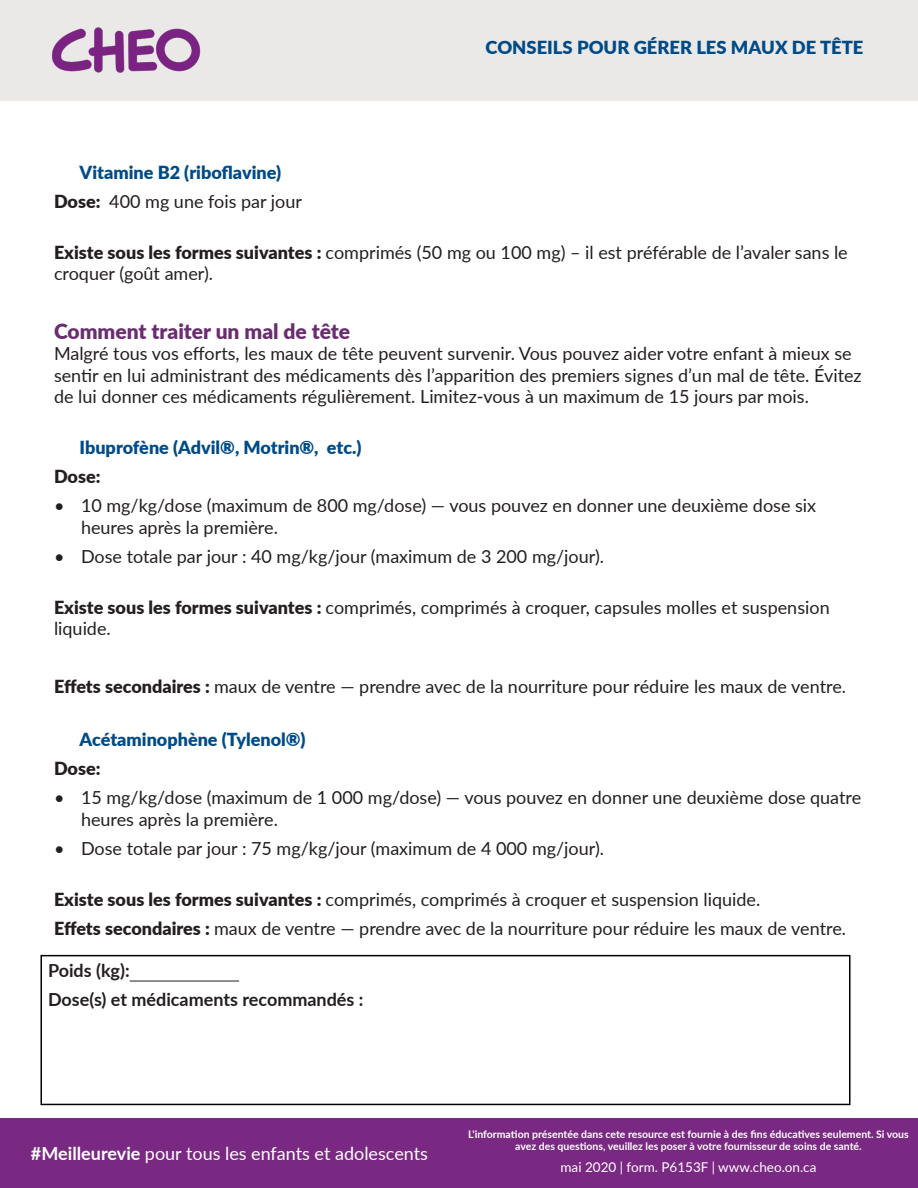
<style>
.page{position:relative;width:918px;height:1188px;background:#fff}
.page>*{position:absolute;margin:0;border:0;box-sizing:border-box;transform-origin:0 0}
.H2_-_Purple{font:900 21px "Lato";color:#6a2d6f}
.t1{font:18px/21.6px "Lato";color:#231f20}
.t2{font:900 18px "Lato";color:#004b87}
.t3{font:18px "Lato";color:#fff}
.t4{font:700 18px "Lato";color:#231f20}
.t5{font:900 18px "Lato";color:#231f20}
.t6{font:13.5px "Lato";color:#fff}
.t7{font:700 10.5px/12px "Lato";color:#fff;text-align:center}
.s1{font-weight:900}
.s2{font-weight:700}
</style>
<div class="page">
<div style="left:0;top:0;width:918px;height:101px;background:#eae9e8"></div>
<img style="left:51px;top:27px;width:150px;height:46px">
<div style="left:0;top:1119px;width:918px;height:69px;background:#7a2982"></div>
<hr style="left:130px;top:981px;width:109px;height:1px;background:#231f20">
<div style="left:40px;top:955px;width:810px;height:150px;border:2px solid #000"></div>
<p class="t2" style="left:486px;top:34px;width:379px">CONSEILS POUR GÉRER LES MAUX DE TÊTE</p>
<p class="t2" style="left:80px;top:159px;width:203px">Vitamine B2 (riboflavine)</p>
<p class="t1" style="left:54px;top:190px;width:250px"><span class="s1">Dose:</span> 400 mg une fois par jour</p>
<p class="t1" style="left:54px;top:240px;width:795px"><span class="s1">Existe sous les formes suivantes :</span> comprimés (50 mg ou 100 mg) – il est préférable de l’avaler sans le croquer (goût amer).</p>
<h2 class="H2_-_Purple" style="left:54px;top:315px;width:298px">Comment traiter un mal de tête</h2>
<p class="t1" style="left:54px;top:342px;width:809px">Malgré tous vos efforts, les maux de tête peuvent survenir. Vous pouvez aider votre enfant à mieux se sentir en lui administrant des médicaments dès l’apparition des premiers signes d’un mal de tête. Évitez de lui donner ces médicaments régulièrement. Limitez-vous à un maximum de 15 jours par mois.</p>
<p class="t2" style="left:80px;top:434px;width:283px">Ibuprofène (Advil®, Motrin®, etc.)</p>
<p class="t5" style="left:54px;top:463px;width:48px">Dose:</p>
<p class="t1" style="left:81px;top:494px;width:737px;text-indent:-27px">• 10 mg/kg/dose (maximum de 800 mg/dose) — vous pouvez en donner une deuxième dose six heures après la première.</p>
<p class="t1" style="left:54px;top:545px;width:552px">• Dose totale par jour : 40 mg/kg/jour (maximum de 3 200 mg/jour).</p>
<p class="t1" style="left:54px;top:596px;width:777px"><span class="s1">Existe sous les formes suivantes :</span> comprimés, comprimés à croquer, capsules molles et suspension liquide.</p>
<p class="t1" style="left:54px;top:675px;width:794px"><span class="s1">Effets secondaires :</span> maux de ventre — prendre avec de la nourriture pour réduire les maux de ventre.</p>
<p class="t2" style="left:80px;top:726px;width:227px">Acétaminophène (Tylenol®)</p>
<p class="t5" style="left:54px;top:755px;width:48px">Dose:</p>
<p class="t1" style="left:81px;top:786px;width:782px;text-indent:-27px">• 15 mg/kg/dose (maximum de 1 000 mg/dose) — vous pouvez en donner une deuxième dose quatre heures après la première.</p>
<p class="t1" style="left:54px;top:837px;width:552px">• Dose totale par jour : 75 mg/kg/jour (maximum de 4 000 mg/jour).</p>
<p class="t1" style="left:54px;top:888px;width:708px"><span class="s1">Existe sous les formes suivantes :</span> comprimés, comprimés à croquer et suspension liquide.</p>
<p class="t1" style="left:54px;top:917px;width:794px"><span class="s1">Effets secondaires :</span> maux de ventre — prendre avec de la nourriture pour réduire les maux de ventre.</p>
<p class="t4" style="left:48px;top:957px;width:83px">Poids (kg):</p>
<p class="t4" style="left:48px;top:986px;width:317px">Dose(s) et médicaments recommandés :</p>
<p class="t3" style="left:31px;top:1140px;width:399px"><span class="s2">#Meilleurevie</span> pour tous les enfants et adolescents</p>
<p class="t7" style="left:468px;top:1128px;width:442px">L'information présentée dans cete resource est fournie à des fins éducatives seulement. Si vous avez des questions, veuillez les poser à votre fournisseur de soins de santé.</p>
<p class="t6" style="left:561px;top:1158px;width:257px">mai 2020 | form. P6153F | www.cheo.on.ca</p>
</div>
